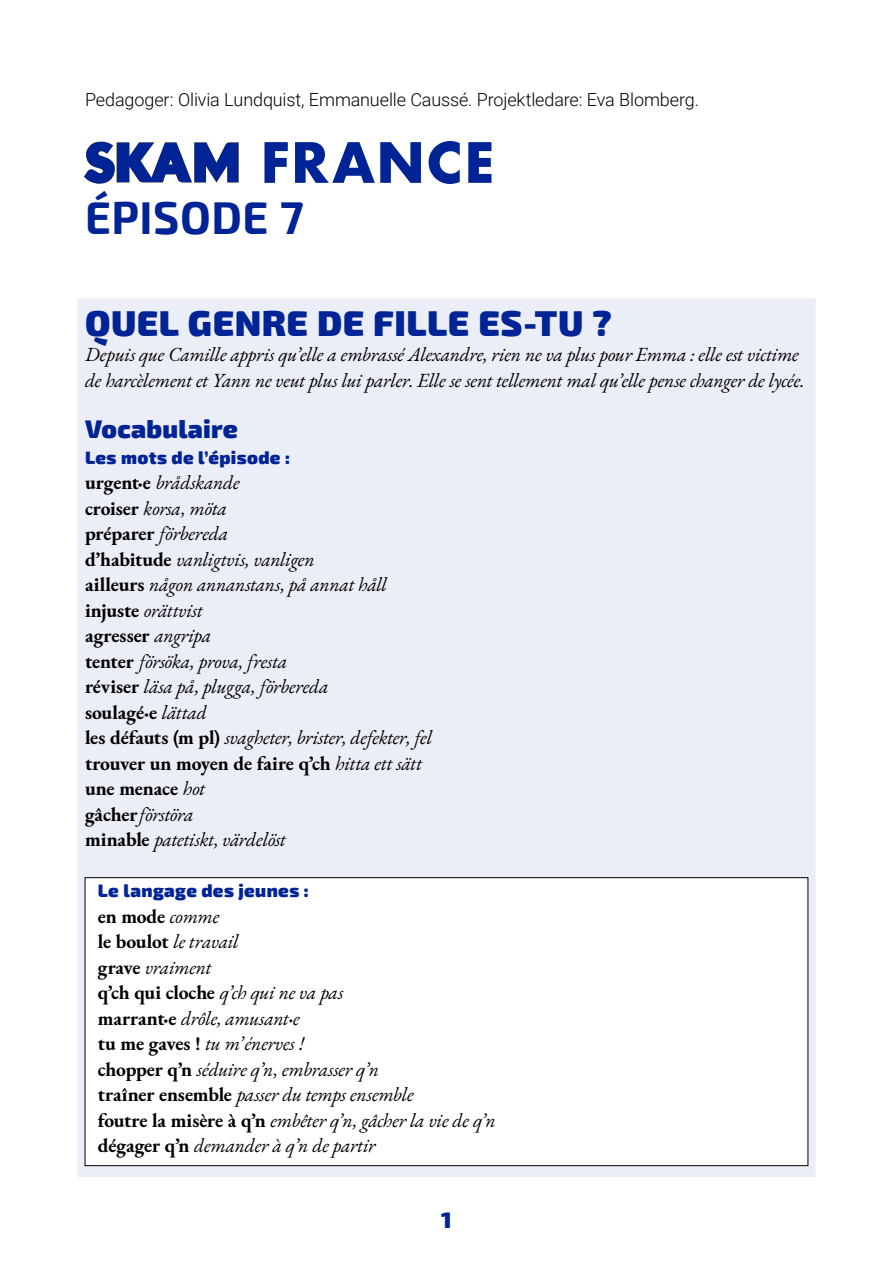
<style>
.page{position:relative;width:893px;height:1263px;background:#fff}
.page>*{position:absolute;margin:0;border:0;box-sizing:border-box;transform-origin:0 0}
.t1{font:700 54px "Futura";letter-spacing:.015em;color:#002395}
.t2{font:700 45px "Exo 2";letter-spacing:.01em;color:#002395}
.t3{font:900 36px "Exo 2";letter-spacing:.015em;color:#002395}
.t4{font:900 25.5px "Exo 2";letter-spacing:.01em;color:#002395}
.t5{font:900 22.5px "Exo 2";color:#002395}
.t6{font:italic 19.5px/25.5px "EB Garamond";letter-spacing:-.015em;color:#000}
.t7{font:300 18px "Roboto";letter-spacing:-.01em;color:#000}
.t8{font:900 18px "Exo 2";letter-spacing:.02em;color:#002395}
.s1{font-weight:700;font-style:normal}
.s2{font-weight:700;font-style:normal;font-size:11.25px}
.s3{font-size:11.25px}
</style>
<div class="page">
<div style="left:77px;top:298px;width:739px;height:880px;background:#ebedf7;border:1px solid #fff"></div>
<div style="left:85px;top:878px;width:723px;height:288px;background:#fff"></div>
<svg style="left:84px;top:142px;width:155px;height:42px"></svg>
<p class="t7" style="left:85px;top:87px;width:616px">Pedagoger: Olivia Lundquist, Emmanuelle Caussé. Projektledare: Eva Blomberg.</p>
<h1 class="t1" style="left:260px;top:123px;width:236px">FRANCE</h1>
<h2 class="t2" style="left:85px;top:191px;width:220px">ÉPISODE 7</h2>
<h3 class="t3" style="left:85px;top:301px;width:528px">QUEL GENRE DE FILLE ES-TU ?</h3>
<p class="t6" style="left:85px;top:342px;width:721px">Depuis que Camille appris qu’elle a embrassé Alexandre, rien ne va plus pour Emma : elle est victime de harcèlement et Yann ne veut plus lui parler. Elle se sent tellement mal qu’elle pense changer de lycée.</p>
<h3 class="t4" style="left:85px;top:413px;width:154px">Vocabulaire</h3>
<p class="t8" style="left:85px;top:446px;width:207px">Les mots de l’épisode :</p>
<p class="t6" style="left:85px;top:470px;width:349px"><span class="s1">urgent</span><span class="s2">•</span><span class="s1">e</span> brådskande<br><span class="s1">croiser</span> korsa, möta<br><span class="s1">préparer</span> förbereda<br><span class="s1">d’habitude</span> vanligtvis, vanligen<br><span class="s1">ailleurs</span> någon annanstans, på annat håll <span class="s1">injuste</span> orättvist<br><span class="s1">agresser</span> angripa<br><span class="s1">tenter</span> försöka, prova, fresta<br><span class="s1">réviser</span> läsa på, plugga, förbereda<br><span class="s1">soulagé</span><span class="s2">•</span><span class="s1">e</span> lättad<br><span class="s1">les défauts (m pl)</span> svagheter, brister, defekter, fel <span class="s1">trouver un moyen de faire q’ch</span> hitta ett sätt <span class="s1">une menace</span> hot<br><span class="s1">gâcher</span>förstöra<br><span class="s1">minable</span> patetiskt, värdelöst</p>
<p class="t8" style="left:98px;top:880px;width:212px">Le langage des jeunes :</p>
<p class="t6" style="left:98px;top:904px;width:399px"><span class="s1">en mode</span> comme<br><span class="s1">le boulot</span> le travail<br><span class="s1">grave</span> vraiment<br><span class="s1">q’ch qui cloche</span> q’ch qui ne va pas<br><span class="s1">marrant</span><span class="s2">•</span><span class="s1">e</span> drôle, amusant<span class="s3">•</span>e<br><span class="s1">tu me gaves !</span> tu m’ énerves !<br><span class="s1">chopper q’n</span> séduire q’n, embrasser q’n<br><span class="s1">traîner ensemble</span> passer du temps ensemble<br><span class="s1">foutre la misère à q’n</span> embêter q’n, gâcher la vie de q’n <span class="s1">dégager q’n</span> demander à q’n de partir</p>
<p class="t5" style="left:441px;top:1206px;width:12px">1</p>
</div>
